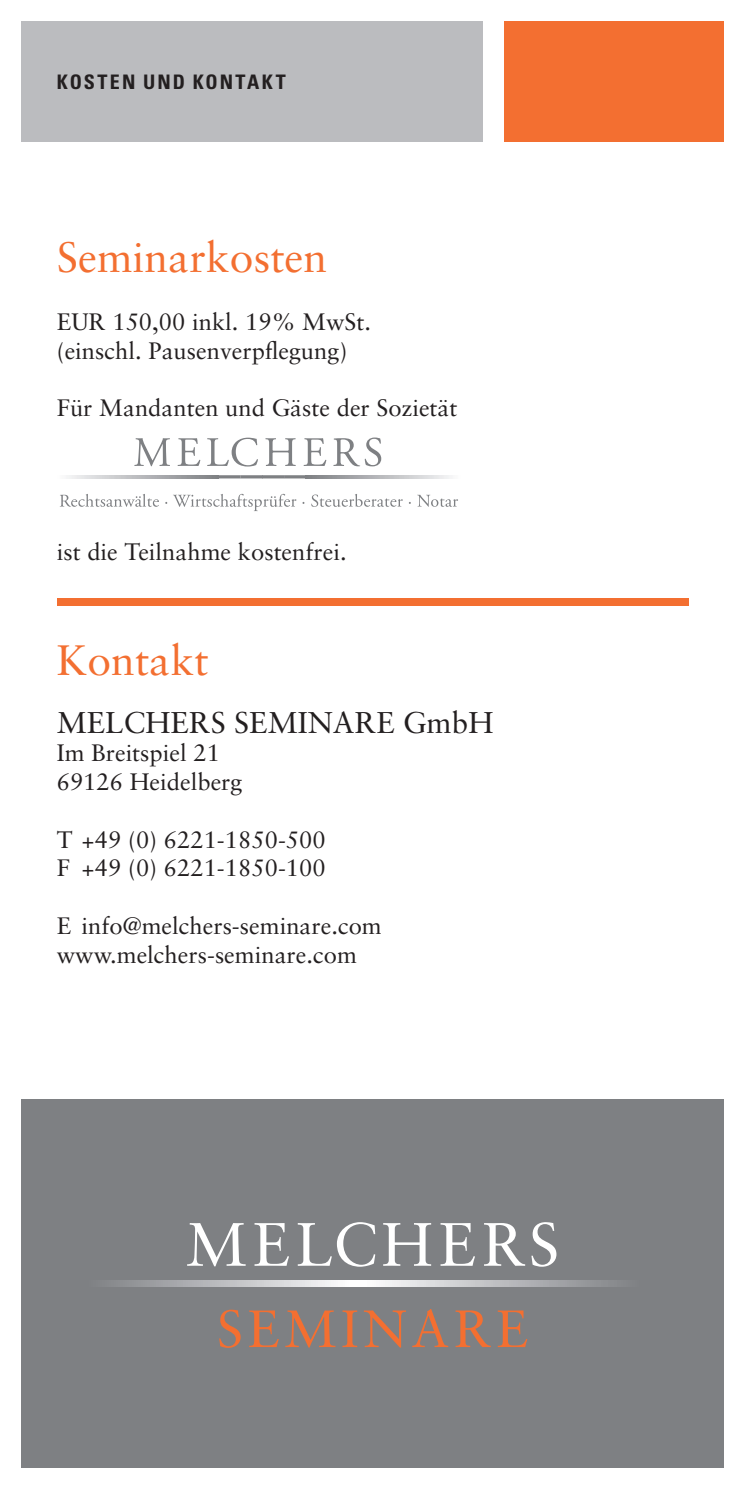
<style>
.page{position:relative;width:745px;height:1489px;background:#fff}
.page>*{position:absolute;margin:0;border:0;box-sizing:border-box;transform-origin:0 0}
.t1{font:61.25px "Sabon CE";letter-spacing:.09em;color:#fff}
.t2{font:52.5px "Sabon CE";color:#f36f31}
.t3{font:42.5px "Sabon CE";color:#f36f31}
.t4{font:30px "Sabon CE";color:#231f20}
.t5{font:23.75px/28.8px "Sabon CE";color:#231f20}
.t6{font:700 condensed 20px "Univers";letter-spacing:.105em;color:#231f20}
</style>
<div class="page">
<div style="left:21px;top:21px;width:461px;height:121px;background:#bbbcbf"></div>
<div style="left:503px;top:21px;width:220px;height:121px;background:#f36f31"></div>
<div style="left:21px;top:1098px;width:702px;height:369px;background:#7e8083"></div>
<svg style="left:111px;top:1280px;width:506px;height:6px;background:#c3c4c6"></svg>
<div style="left:57px;top:599px;width:630px;height:7px;background:#f36f31"></div>
<svg style="left:67px;top:475px;width:151px;height:3px"></svg>
<hr style="left:218px;top:475px;width:22px;height:3px;background:#7e8083">
<hr style="left:240px;top:475px;width:22px;height:3px;background:#7e8083">
<hr style="left:262px;top:475px;width:22px;height:3px;background:#7e8083">
<hr style="left:284px;top:475px;width:22px;height:3px;background:#7e8083">
<svg style="left:306px;top:475px;width:144px;height:3px"></svg>
<svg style="left:134px;top:438px;width:36px;height:28px"></svg>
<svg style="left:177px;top:438px;width:23px;height:28px"></svg>
<svg style="left:207px;top:437px;width:51px;height:29px"></svg>
<svg style="left:265px;top:438px;width:30px;height:28px"></svg>
<svg style="left:303px;top:438px;width:23px;height:28px"></svg>
<svg style="left:333px;top:437px;width:48px;height:29px"></svg>
<svg style="left:60px;top:494px;width:99px;height:13px"></svg>
<svg style="left:173px;top:494px;width:123px;height:17px"></svg>
<svg style="left:311px;top:494px;width:91px;height:13px"></svg>
<svg style="left:417px;top:495px;width:41px;height:12px"></svg>
<p class="t6" style="left:57px;top:70px;width:230px">KOSTEN UND KONTAKT</p>
<h3 class="t3" style="left:57px;top:232px;width:272px">Seminarkosten</h3>
<p class="t5" style="left:57px;top:307px;width:316px">EUR 150,00 inkl. 19% MwSt. (einschl. Pausenverpflegung)</p>
<p class="t5" style="left:57px;top:393px;width:402px">Für Mandanten und Gäste der Sozietät</p>
<p class="t5" style="left:57px;top:537px;width:291px">ist die Teilnahme kostenfrei.</p>
<h3 class="t3" style="left:57px;top:635px;width:153px">Kontakt</h3>
<p class="t4" style="left:57px;top:704px;width:438px">MELCHERS SEMINARE GmbH</p>
<p class="t5" style="left:57px;top:738px;width:187px">Im Breitspiel 21<br>69126 Heidelberg</p>
<p class="t5" style="left:57px;top:824px;width:270px">T +49 (0) 6221-1850-500<br>F +49 (0) 6221-1850-100</p>
<p class="t5" style="left:57px;top:911px;width:326px">E info@melchers-seminare.com www.melchers-seminare.com</p>
<h1 class="t1" style="left:186px;top:1207px;width:375px">MELCHERS</h1>
<h2 class="t2" style="left:217px;top:1297px;width:40px">seminare</h2>
</div>
